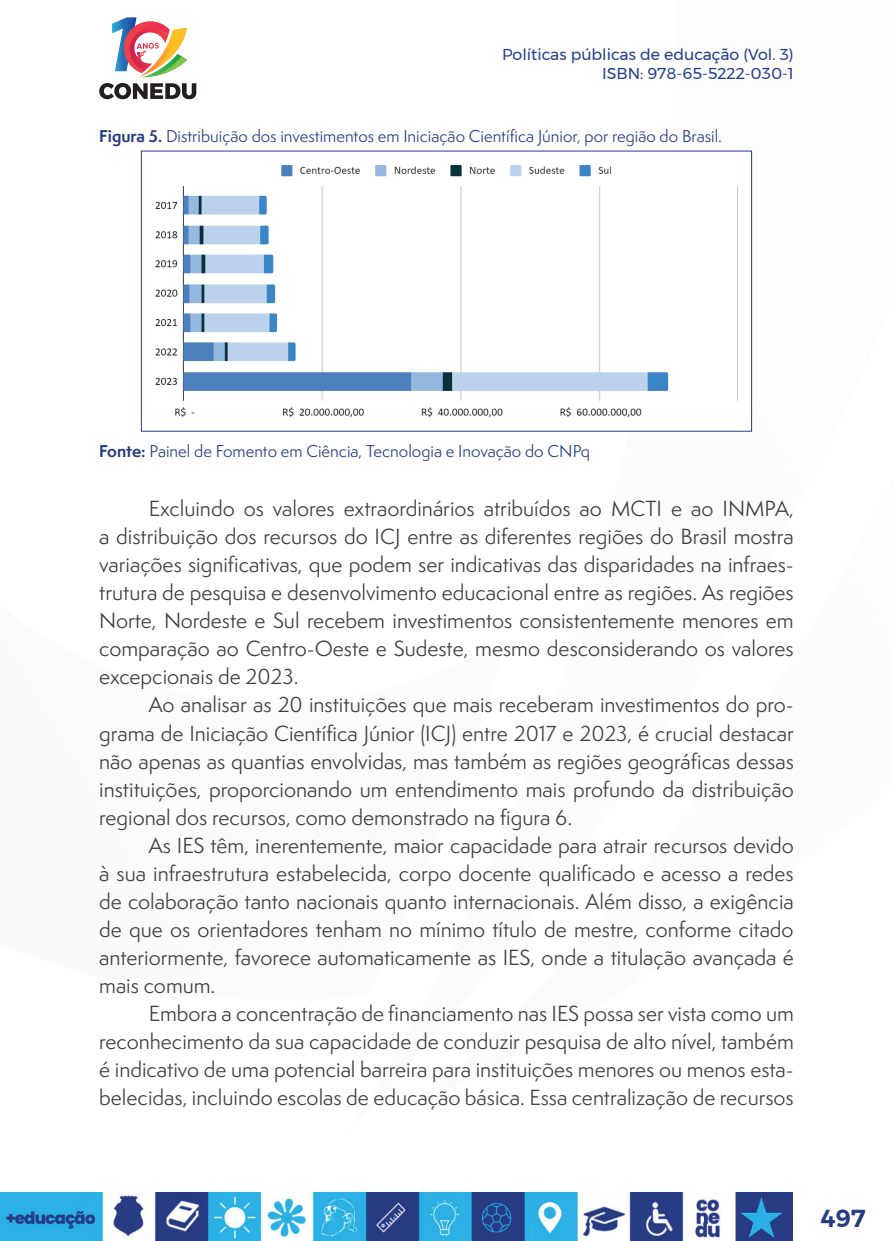
<style>
.page{position:relative;width:893px;height:1241px;background:#fff}
.page>*{position:absolute;margin:0;border:0;box-sizing:border-box;transform-origin:0 0}
.t1{font:600 24.5px "Montserrat";color:#263c82}
._7_CORPO{font:20.12px/28px "Semplicita Pro";color:#3e3e3f;text-align:justify}
._9_LEGENDAS{font:15.75px "Semplicita Pro";color:#263c82}
.t2{font:15.75px/18.9px "Montserrat";color:#253f8e;text-align:right}
._13_FONTES{font:15.75px "Semplicita Pro";color:#263c82}
.s1{font-weight:700}
</style>
<div class="page">
<svg style="left:112px;top:17px;width:75px;height:60px"></svg>
<svg style="left:99px;top:83px;width:97px;height:16px"></svg>
<img style="left:0;top:1192px;width:793px;height:48px">
<img style="left:155px;top:165px;width:583px;height:252px">
<div style="left:141px;top:151px;width:611px;height:280px;border:1px solid #263c82"></div>
<p class="t2" style="left:502px;top:45px;width:293px">Políticas públicas de educação (Vol. 3)<br>ISBN: 978-65-5222-030-1</p>
<p class="_9_LEGENDAS" style="left:99px;top:125px;width:624px"><span class="s1">Figura 5.</span> Distribuição dos investimentos em Iniciação Científica Júnior, por região do Brasil.</p>
<p class="_13_FONTES" style="left:99px;top:439px;width:492px"><span class="s1">Fonte:</span> Painel de Fomento em Ciência, Tecnologia e Inovação do CNPq</p>
<p class="_7_CORPO" style="left:99px;top:494px;width:696px;text-indent:50px">Excluindo os valores extraordinários atribuídos ao MCTI e ao INMPA, a distribuição dos recursos do ICJ entre as diferentes regiões do Brasil mostra variações significativas, que podem ser indicativas das disparidades na infraes&shy;trutura de pesquisa e desenvolvimento educacional entre as regiões. As regiões Norte, Nordeste e Sul recebem investimentos consistentemente menores em comparação ao Centro-Oeste e Sudeste, mesmo desconsiderando os valores excepcionais de 2023.</p>
<p class="_7_CORPO" style="left:99px;top:690px;width:696px;text-indent:50px">Ao analisar as 20 instituições que mais receberam investimentos do pro&shy;grama de Iniciação Científica Júnior (ICJ) entre 2017 e 2023, é crucial destacar não apenas as quantias envolvidas, mas também as regiões geográficas dessas instituições, proporcionando um entendimento mais profundo da distribuição regional dos recursos, como demonstrado na figura 6.</p>
<p class="_7_CORPO" style="left:99px;top:830px;width:696px;text-indent:50px">As IES têm, inerentemente, maior capacidade para atrair recursos devido à sua infraestrutura estabelecida, corpo docente qualificado e acesso a redes de colaboração tanto nacionais quanto internacionais. Além disso, a exigência de que os orientadores tenham no mínimo título de mestre, conforme citado anteriormente, favorece automaticamente as IES, onde a titulação avançada é mais comum.</p>
<p class="_7_CORPO" style="left:99px;top:998px;width:696px;text-indent:50px">Embora a concentração de financiamento nas IES possa ser vista como um reconhecimento da sua capacidade de conduzir pesquisa de alto nível, também é indicativo de uma potencial barreira para instituições menores ou menos esta&shy;belecidas, incluindo escolas de educação básica. Essa centralização de recursos</p>
<p class="t1" style="left:821px;top:1198px;width:46px">497</p>
</div>
